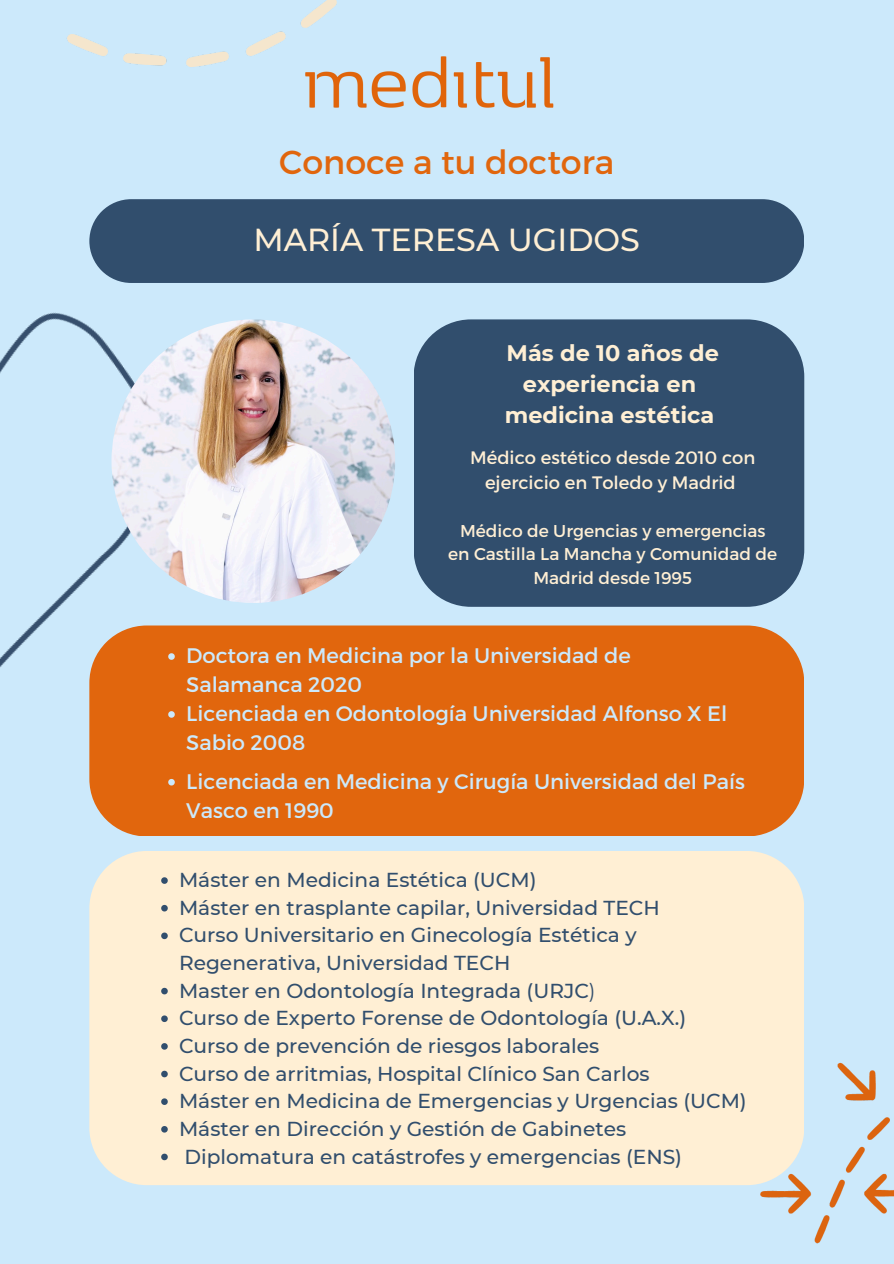
<style>
.page{position:relative;width:894px;height:1264px;background:#fff}
.page>*{position:absolute;margin:0;border:0;box-sizing:border-box;transform-origin:0 0}
.t1{font:33.3px "Montserrat";color:#e1660d}
.t2{font:500 31.8px "Montserrat";color:#ffefd4}
.t3{font:700 22.5px/30.9px "Montserrat";color:#ffefd4;text-align:center}
.t4{font:21px/29px "Montserrat";color:#cce9fb}
.t5{font:500 20.1px/27.6px "Montserrat";color:#314e6d}
.t6{font:18px/25px "Montserrat";color:#ffefd4;text-align:center}
.t7{font:17.1px/23.7px "Montserrat";color:#ffefd4;text-align:center}
.s1{font-weight:400}
</style>
<div class="page">
<div style="left:0;top:0;width:893px;height:1263px;background:#cce9fb"></div>
<div style="left:89px;top:199px;width:714px;height:84px;background:#314e6d"></div>
<img style="left:412px;top:56px;width:142px;height:52px">
<div style="left:89px;top:851px;width:714px;height:334px;background:#ffefd4"></div>
<div style="left:114px;top:625px;width:689px;height:211px;background:#e1660d"></div>
<img style="left:0;top:241px;width:282px;height:585px">
<img style="left:111px;top:319px;width:284px;height:284px;border-radius:50%">
<div style="left:413px;top:319px;width:391px;height:288px;background:#314e6d;border-radius:57px"></div>
<img style="left:67px;top:0;width:343px;height:200px">
<img style="left:722px;top:945px;width:171px;height:299px">
<svg style="left:161px;top:877px;width:7px;height:6px"></svg>
<svg style="left:161px;top:904px;width:7px;height:7px"></svg>
<svg style="left:161px;top:932px;width:7px;height:7px"></svg>
<svg style="left:161px;top:987px;width:7px;height:7px"></svg>
<svg style="left:161px;top:1015px;width:7px;height:7px"></svg>
<svg style="left:161px;top:1043px;width:7px;height:6px"></svg>
<svg style="left:161px;top:1070px;width:7px;height:7px"></svg>
<svg style="left:161px;top:1098px;width:7px;height:6px"></svg>
<svg style="left:161px;top:1125px;width:7px;height:7px"></svg>
<svg style="left:161px;top:1153px;width:7px;height:7px"></svg>
<svg style="left:168px;top:653px;width:7px;height:7px"></svg>
<svg style="left:168px;top:711px;width:7px;height:6px"></svg>
<svg style="left:168px;top:779px;width:7px;height:6px"></svg>
<p class="t1" style="left:279px;top:140px;width:336px">Conoce a tu doctora</p>
<p class="t2" style="left:253px;top:220px;width:388px">MARÍA TERESA UGIDOS</p>
<p class="t3" style="left:504px;top:337px;width:215px">Más de 10 años de experiencia en medicina estética</p>
<h2 class="t6" style="left:470px;top:444px;width:286px">Médico estético desde 2010 con ejercicio en Toledo y Madrid</h2>
<h1 class="t7" style="left:448px;top:518px;width:330px">Médico de Urgencias y emergencias en Castilla La Mancha y Comunidad de<br>Madrid desde 1995</h1>
<p class="t4" style="left:186px;top:640px;width:446px">Doctora en Medicina por la Universidad de<br>Salamanca 2020</p>
<p class="t4" style="left:186px;top:698px;width:542px">Licenciada en Odontología Universidad Alfonso X El<br>Sabio 2008</p>
<p class="t4" style="left:186px;top:765px;width:560px">Licenciada en Medicina y Cirugía Universidad del País<br>Vasco en 1990</p>
<p class="t5" style="left:179px;top:866px;width:359px">Máster en Medicina Estética (UCM)</p>
<h3 class="t5" style="left:179px;top:893px;width:482px">Máster en trasplante capilar, Universidad TECH</h3>
<p class="t5" style="left:179px;top:921px;width:459px">Curso Universitario en Ginecología Estética y<br>Regenerativa, Universidad TECH</p>
<p class="t5" style="left:179px;top:976px;width:418px">Master en Odontología Integrada (URJC<span class="s1">)</span></p>
<p class="t5" style="left:179px;top:1004px;width:508px">Curso de Experto Forense de Odontología (U.A.X.)</p>
<p class="t5" style="left:179px;top:1031px;width:421px">Curso de prevención de riesgos laborales</p>
<p class="t5" style="left:179px;top:1059px;width:472px">Curso de arritmias, Hospital Clínico San Carlos</p>
<p class="t5" style="left:179px;top:1087px;width:569px">Máster en Medicina de Emergencias y Urgencias (UCM)</p>
<p class="t5" style="left:179px;top:1114px;width:448px">Máster en Dirección y Gestión de Gabinetes</p>
<p class="t5" style="left:184px;top:1142px;width:499px">Diplomatura en catástrofes y emergencias (ENS)</p>
</div>
